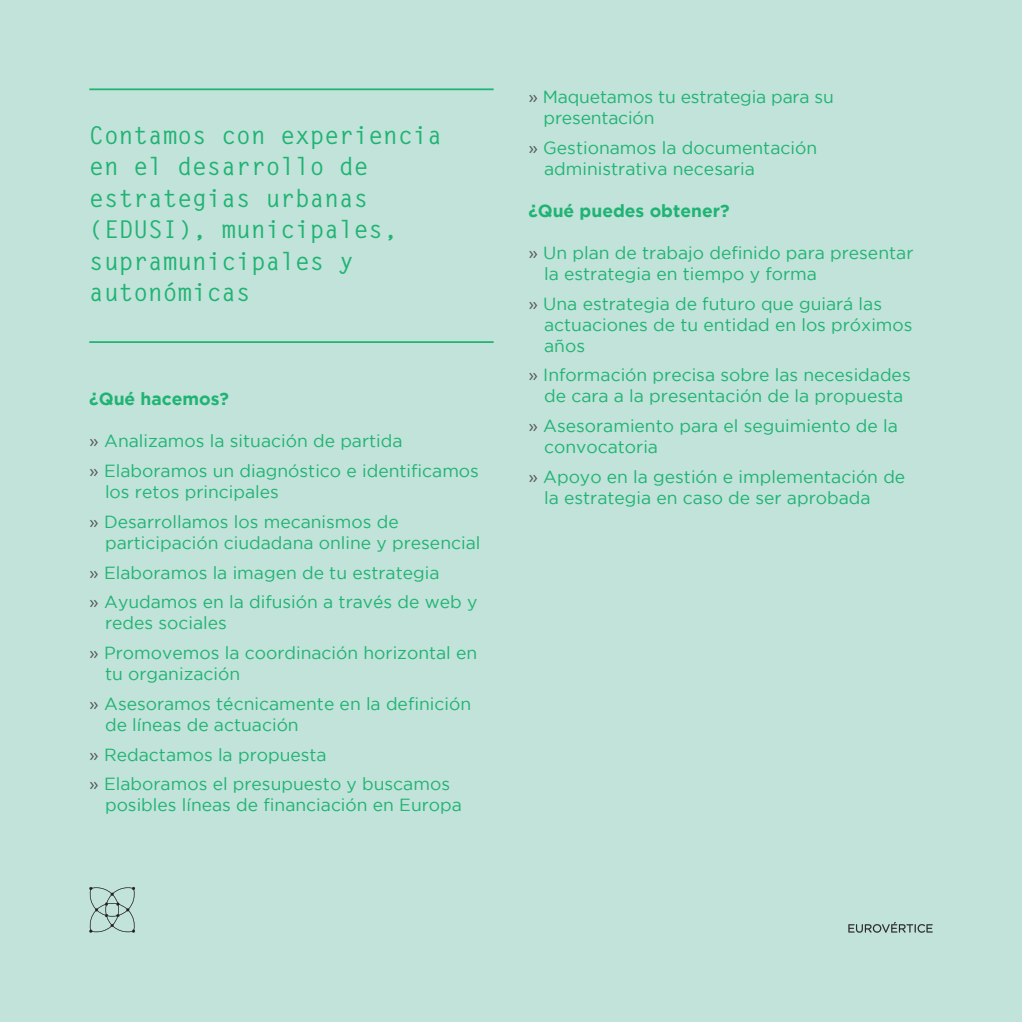
<style>
.page{position:relative;width:1022px;height:1022px;background:#c1e3d9}
.page>*{position:absolute;margin:0;border:0;box-sizing:border-box;transform-origin:0 0}
.t1{font:700 24.5px "Letter Gothic Std";color:#1fb374}
.t2{font:17.5px/21px "Gotham";color:#1fb374}
.t3{font:700 17.5px "Gotham";color:#1fb374}
.s1{color:#57585a}
</style>
<div class="page">
<svg style="left:89px;top:887px;width:46px;height:46px"></svg>
<svg style="left:848px;top:922px;width:85px;height:11px"></svg>
<hr style="left:89px;top:88px;width:405px;height:2px;background:#1fb374">
<hr style="left:89px;top:341px;width:405px;height:2px;background:#1fb374">
<p class="t1" style="left:89px;top:120px;width:354px">Contamos con experiencia</p>
<p class="t1" style="left:89px;top:151px;width:281px">en el desarrollo de</p>
<p class="t1" style="left:89px;top:183px;width:281px">estrategias urbanas</p>
<p class="t1" style="left:89px;top:214px;width:310px">(EDUSI), municipales,</p>
<p class="t1" style="left:89px;top:246px;width:266px">supramunicipales y</p>
<p class="t1" style="left:89px;top:277px;width:163px">autonómicas</p>
<p class="t3" style="left:89px;top:389px;width:141px">¿Qué hacemos?</p>
<p class="t2" style="left:89px;top:430px;width:315px"><span class="s1">»</span> Analizamos la situación de partida</p>
<p class="t2" style="left:89px;top:460px;width:391px"><span class="s1">»</span> Elaboramos un diagnóstico e identificamos</p>
<p class="t2" style="left:105px;top:481px;width:175px">los retos principales</p>
<p class="t2" style="left:89px;top:511px;width:311px"><span class="s1">»</span> Desarrollamos los mecanismos de</p>
<p class="t2" style="left:105px;top:532px;width:377px">participación ciudadana online y presencial</p>
<p class="t2" style="left:89px;top:562px;width:352px"><span class="s1">»</span> Elaboramos la imagen de tu estrategia</p>
<p class="t2" style="left:105px;top:591px;width:374px;text-indent:-16px"><span class="s1">»</span> Ayudamos en la difusión a través de web y redes sociales</p>
<p class="t2" style="left:89px;top:642px;width:389px"><span class="s1">»</span> Promovemos la coordinación horizontal en</p>
<p class="t2" style="left:105px;top:663px;width:137px">tu organización</p>
<p class="t2" style="left:105px;top:693px;width:368px;text-indent:-16px"><span class="s1">»</span> Asesoramos técnicamente en la definición de líneas de actuación</p>
<p class="t2" style="left:89px;top:744px;width:239px"><span class="s1">»</span> Redactamos la propuesta</p>
<p class="t2" style="left:89px;top:773px;width:362px"><span class="s1">»</span> Elaboramos el presupuesto y buscamos</p>
<p class="t2" style="left:105px;top:794px;width:358px">posibles líneas de financiación en Europa</p>
<p class="t2" style="left:528px;top:86px;width:307px"><span class="s1">»</span> Maquetamos tu estrategia para su</p>
<p class="t2" style="left:544px;top:107px;width:112px">presentación</p>
<p class="t2" style="left:528px;top:137px;width:290px"><span class="s1">»</span> Gestionamos la documentación</p>
<p class="t2" style="left:544px;top:158px;width:212px">administrativa necesaria</p>
<p class="t3" style="left:528px;top:200px;width:203px">¿Qué puedes obtener?</p>
<p class="t2" style="left:528px;top:242px;width:387px"><span class="s1">»</span> Un plan de trabajo definido para presentar</p>
<p class="t2" style="left:544px;top:263px;width:274px">la estrategia en tiempo y forma</p>
<p class="t2" style="left:528px;top:293px;width:355px"><span class="s1">»</span> Una estrategia de futuro que guiará las</p>
<p class="t2" style="left:544px;top:314px;width:370px">actuaciones de tu entidad en los próximos años</p>
<p class="t2" style="left:528px;top:364px;width:384px"><span class="s1">»</span> Información precisa sobre las necesidades</p>
<p class="t2" style="left:544px;top:385px;width:361px">de cara a la presentación de la propuesta</p>
<p class="t2" style="left:528px;top:415px;width:371px"><span class="s1">»</span> Asesoramiento para el seguimiento de la</p>
<p class="t2" style="left:544px;top:436px;width:115px">convocatoria</p>
<p class="t2" style="left:528px;top:466px;width:378px"><span class="s1">»</span> Apoyo en la gestión e implementación de</p>
<p class="t2" style="left:544px;top:487px;width:328px">la estrategia en caso de ser aprobada</p>
</div>
